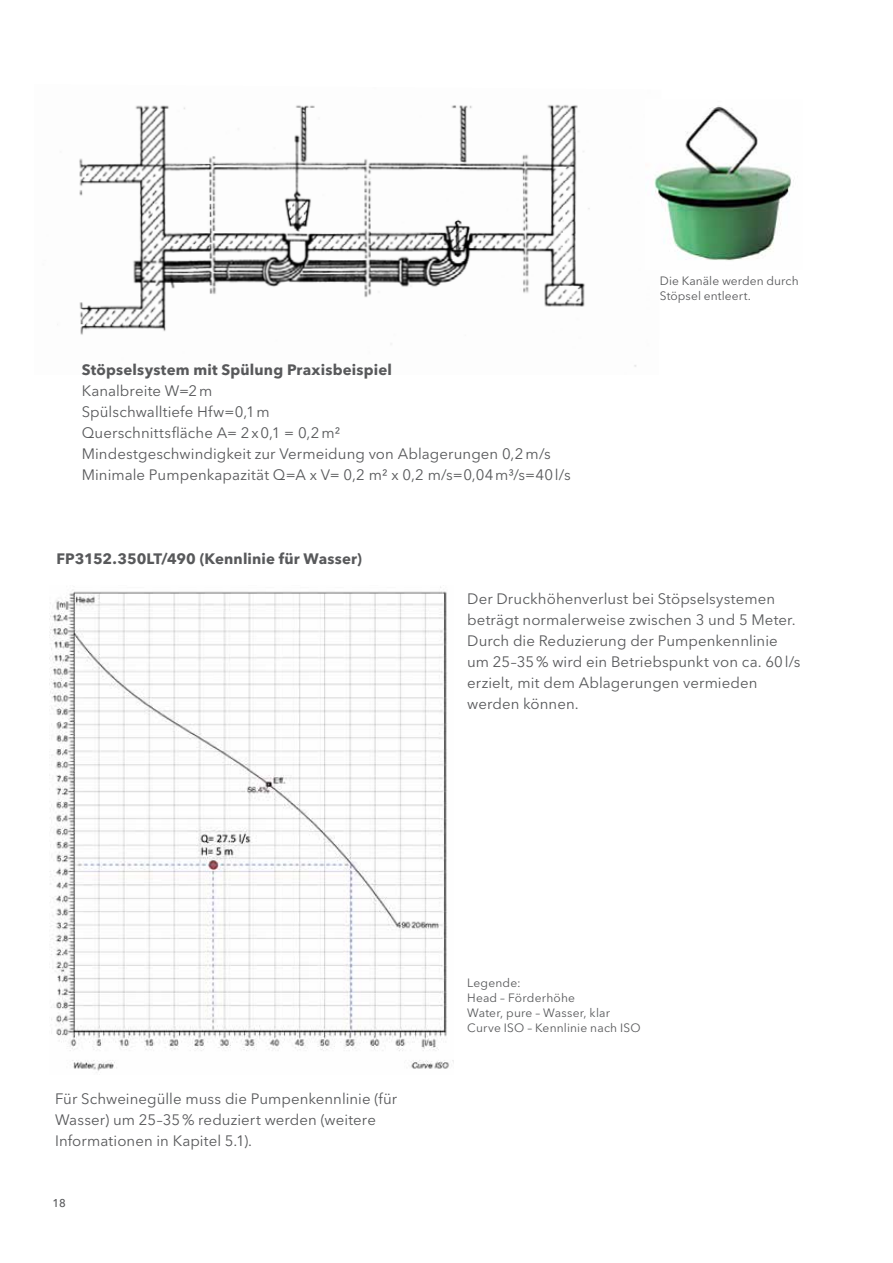
<style>
.page{position:relative;width:893px;height:1263px;background:#fff}
.page>*{position:absolute;margin:0;border:0;box-sizing:border-box;transform-origin:0 0}
.t1{font:15px/21px "Avenir Next LT Pro";letter-spacing:.005em;color:#58595b}
.t2{font:700 15px "Avenir Next LT Pro";letter-spacing:.01em;color:#58595b}
.t3{font:12px/15px "Avenir Next LT Pro";letter-spacing:.01em;color:#58595b}
.t4{font:500 11.25px "Avenir Next LT Pro";color:#58595b}
</style>
<div class="page">
<img style="left:79px;top:104px;width:557px;height:263px">
<img style="left:654px;top:106px;width:140px;height:155px">
<img style="left:50px;top:586px;width:404px;height:485px">
<p class="t2" style="left:82px;top:361px;width:312px">Stöpselsystem mit Spülung Praxisbeispiel</p>
<p class="t1" style="left:82px;top:380px;width:490px">Kanalbreite W=2m<br>Spülschwalltiefe Hfw=0,1m<br>Querschnittsfläche A= 2x0,1 = 0,2m²<br>Mindestgeschwindigkeit zur Vermeidung von Ablagerungen 0,2m/s Minimale Pumpenkapazität Q=A x V= 0,2 m² x 0,2 m/s=0,04m³/s=40l/s</p>
<p class="t2" style="left:57px;top:550px;width:307px">FP3152.350LT/490 (Kennlinie für Wasser)</p>
<p class="t3" style="left:660px;top:273px;width:140px">Die Kanäle werden durch<br>Stöpsel entleert.</p>
<p class="t1" style="left:467px;top:589px;width:335px">Der Druckhöhenverlust bei Stöpselsystemen beträgt normalerweise zwischen 3 und 5 Meter.<br>Durch die Reduzierung der Pumpenkennlinie um 25–35% wird ein Betriebspunkt von ca. 60l/s erzielt, mit dem Ablagerungen vermieden werden können.</p>
<p class="t1" style="left:55px;top:1088px;width:344px">Für Schweinegülle muss die Pumpenkennlinie (für<br>Wasser) um 25–35% reduziert werden (weitere<br>Informationen in Kapitel 5.1).</p>
<p class="t4" style="left:52px;top:1196px;width:15px">18</p>
<p class="t3" style="left:467px;top:975px;width:175px">Legende:<br>Head – Förderhöhe<br>Water, pure – Wasser, klar<br>Curve ISO – Kennlinie nach ISO</p>
</div>
